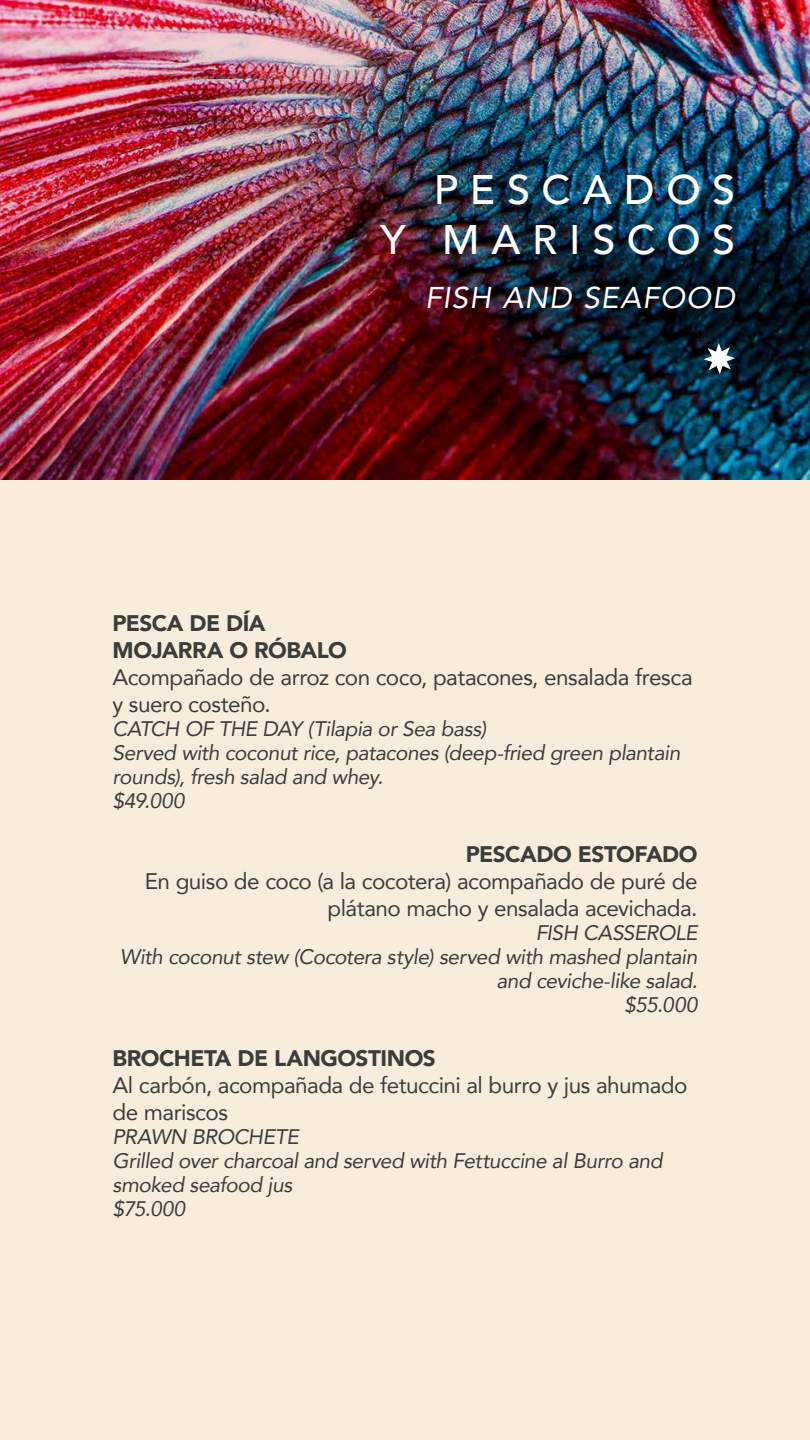
<style>
.page{position:relative;width:810px;height:1440px;background:#f8eddd}
.page>*{position:absolute;margin:0;border:0;box-sizing:border-box;transform-origin:0 0}
.t1{font:500 41.25px/49.5px "Avenir";letter-spacing:.285em;color:#fff;text-align:right}
.t2{font:italic 30px "Avenir";letter-spacing:.035em;color:#fff}
.t3{font:22.5px/27px "Avenir";letter-spacing:-.02em;color:#3c3c3b}
.t4{font:900 22.5px/27px "Avenir";letter-spacing:-.025em;color:#3c3c3b}
.t5{font:italic 21px/24px "Avenir";letter-spacing:-.025em;color:#3c3c3b}
</style>
<div class="page">
<img style="left:0;top:0;width:810px;height:480px">
<svg style="left:704px;top:343px;width:31px;height:31px"></svg>
<h1 class="t1" style="left:381px;top:163px;width:356px">PESCADOS<br>Y MARISCOS</h1>
<h2 class="t2" style="left:425px;top:279px;width:311px">FISH AND SEAFOOD</h2>
<p class="t4" style="left:113px;top:609px;width:236px">PESCA DE DÍA<br>MOJARRA O RÓBALO</p>
<p class="t3" style="left:113px;top:663px;width:582px">Acompañado de arroz con coco, patacones, ensalada fresca y suero costeño.</p>
<p class="t5" style="left:113px;top:716px;width:569px">CATCH OF THE DAY (Tilapia or Sea bass)<br>Served with coconut rice, patacones (deep-fried green plantain rounds), fresh salad and whey.<br>$49.000</p>
<p class="t4" style="left:466px;top:840px;width:233px">PESCADO ESTOFADO</p>
<p class="t3" style="left:145px;top:867px;width:554px;text-align:right">En guiso de coco (a la cocotera) acompañado de puré de plátano macho y ensalada acevichada.</p>
<p class="t5" style="left:120px;top:920px;width:579px;text-align:right">FISH CASSEROLE<br>With coconut stew (Cocotera style) served with mashed plantain and ceviche-like salad.<br>$55.000</p>
<p class="t4" style="left:113px;top:1044px;width:325px">BROCHETA DE LANGOSTINOS</p>
<p class="t3" style="left:113px;top:1071px;width:577px">Al carbón, acompañada de fetuccini al burro y jus ahumado de mariscos</p>
<p class="t5" style="left:113px;top:1124px;width:552px">PRAWN BROCHETE<br>Grilled over charcoal and served with Fettuccine al Burro and smoked seafood jus<br>$75.000</p>
</div>
